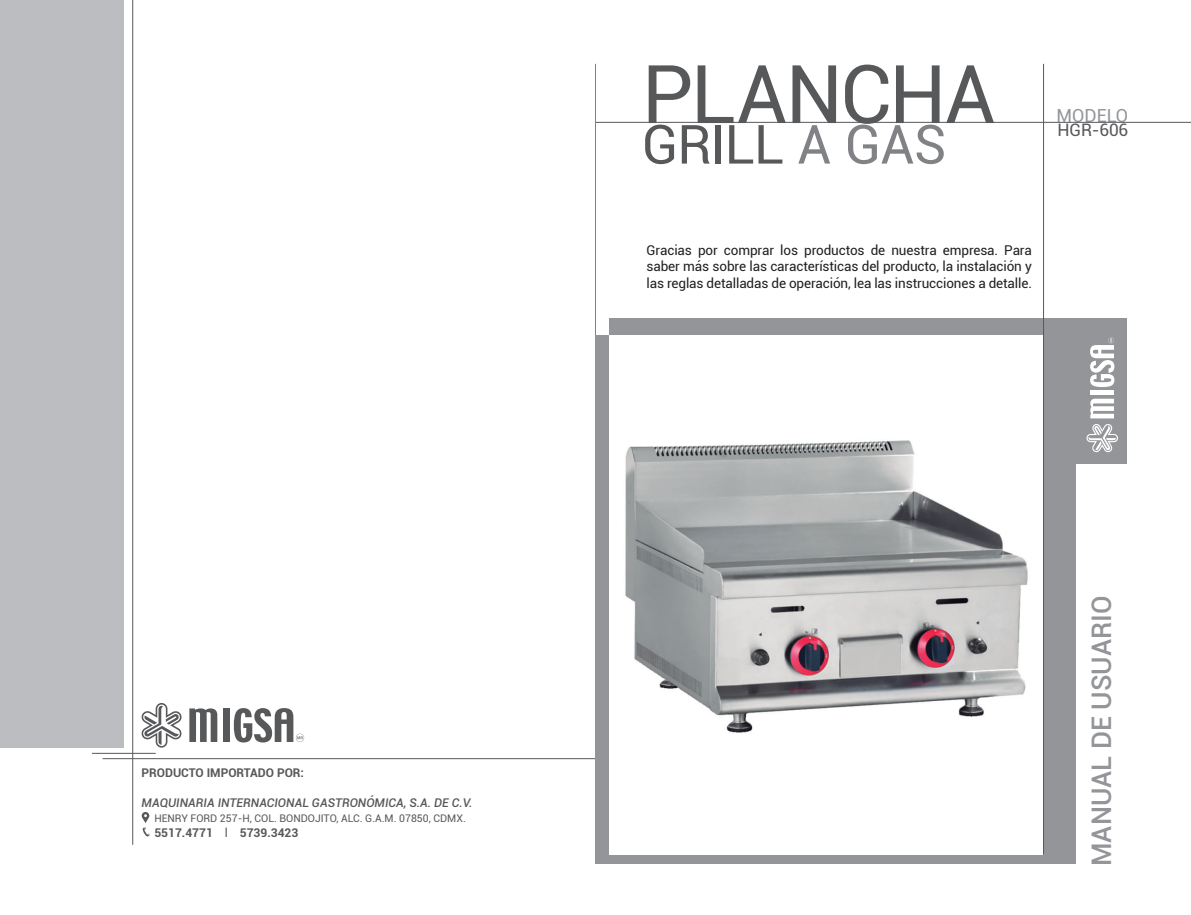
<style>
.page{position:relative;width:1191px;height:915px;background:#fff}
.page>*{position:absolute;margin:0;border:0;box-sizing:border-box;transform-origin:0 0}
.t1{font:81px "Roboto";letter-spacing:-.025em;color:#57585a}
.t2{font:54px "Roboto";letter-spacing:-.02em;color:#57585a}
.t3{font:500 27px "Roboto";color:#939598}
.t4{font:18px "Roboto";color:#939598}
.t5{font:17.25px "Roboto";letter-spacing:-.01em;color:#57585a}
.t6{font:13.5px/16.5px "Roboto";letter-spacing:-.01em;color:#231f20;text-align:justify}
.t7{font:italic 500 12px "Roboto";color:#57585a}
.t8{font:700 12px "Roboto";color:#57585a}
.t9{font:10.5px "Roboto";color:#57585a}
.s1{font-weight:400}
.s2{color:#808285}
</style>
<div class="page">
<hr style="left:595px;top:64px;width:1px;height:798px;background:#808285">
<div style="left:610px;top:318px;width:517px;height:145px;background:#939598"></div>
<div style="left:0;top:0;width:124px;height:747px;background:#bcbdc0"></div>
<hr style="left:92px;top:752px;width:64px;height:1px;background:#57585a">
<hr style="left:103px;top:758px;width:492px;height:1px;background:#57585a">
<hr style="left:132px;top:0;width:1px;height:844px;background:#57585a">
<div style="left:595px;top:335px;width:481px;height:528px;background:#939598"></div>
<div style="left:610px;top:335px;width:433px;height:519px;background:#fff"></div>
<hr style="left:1043px;top:64px;width:1px;height:790px;background:#57585a">
<hr style="left:596px;top:122px;width:595px;height:1px;background:#57585a">
<svg style="left:142px;top:812px;width:8px;height:24px"></svg>
<svg style="left:1086px;top:398px;width:32px;height:54px"></svg>
<hr style="left:1090px;top:390px;width:24px;height:4px;background:#fff">
<svg style="left:1090px;top:337px;width:24px;height:50px"></svg>
<svg style="left:141px;top:703px;width:41px;height:44px"></svg>
<svg style="left:189px;top:708px;width:28px;height:33px"></svg>
<div style="left:223px;top:708px;width:6px;height:33px;background:#57585a"></div>
<svg style="left:234px;top:708px;width:70px;height:34px"></svg>
<img style="left:625px;top:440px;width:403px;height:293px">
<p class="t8" style="left:142px;top:763px;width:164px">PRODUCTO IMPORTADO POR:</p>
<p class="t7" style="left:142px;top:793px;width:332px">MAQUINARIA INTERNACIONAL GASTRONÓMICA, S.A. DE C.V.</p>
<p class="t9" style="left:154px;top:810px;width:313px">HENRY FORD 257-H, COL. BONDOJITO, ALC. G.A.M. 07850, CDMX.</p>
<p class="t8" style="left:154px;top:823px;width:146px">5517.4771 <span class="s1">l</span> 5739.3423</p>
<p class="t1" style="left:642px;top:37px;width:355px">PLANCHA</p>
<p class="t2" style="left:642px;top:106px;width:306px">GRILL <span class="s2">A GAS</span></p>
<p class="t4" style="left:1056px;top:103px;width:73px">MODELO</p>
<p class="t5" style="left:1057px;top:117px;width:72px">HGR-606</p>
<p class="t6" style="left:646px;top:241px;width:387px">Gracias por comprar los productos de nuestra empresa. Para saber más sobre las características del producto, la instalación y las reglas detalladas de operación, lea las instrucciones a detalle.</p>
<p class="t3" style="left:1082px;top:865px;width:272px;rotate:-90deg">MANUAL DE USUARIO</p>
</div>
